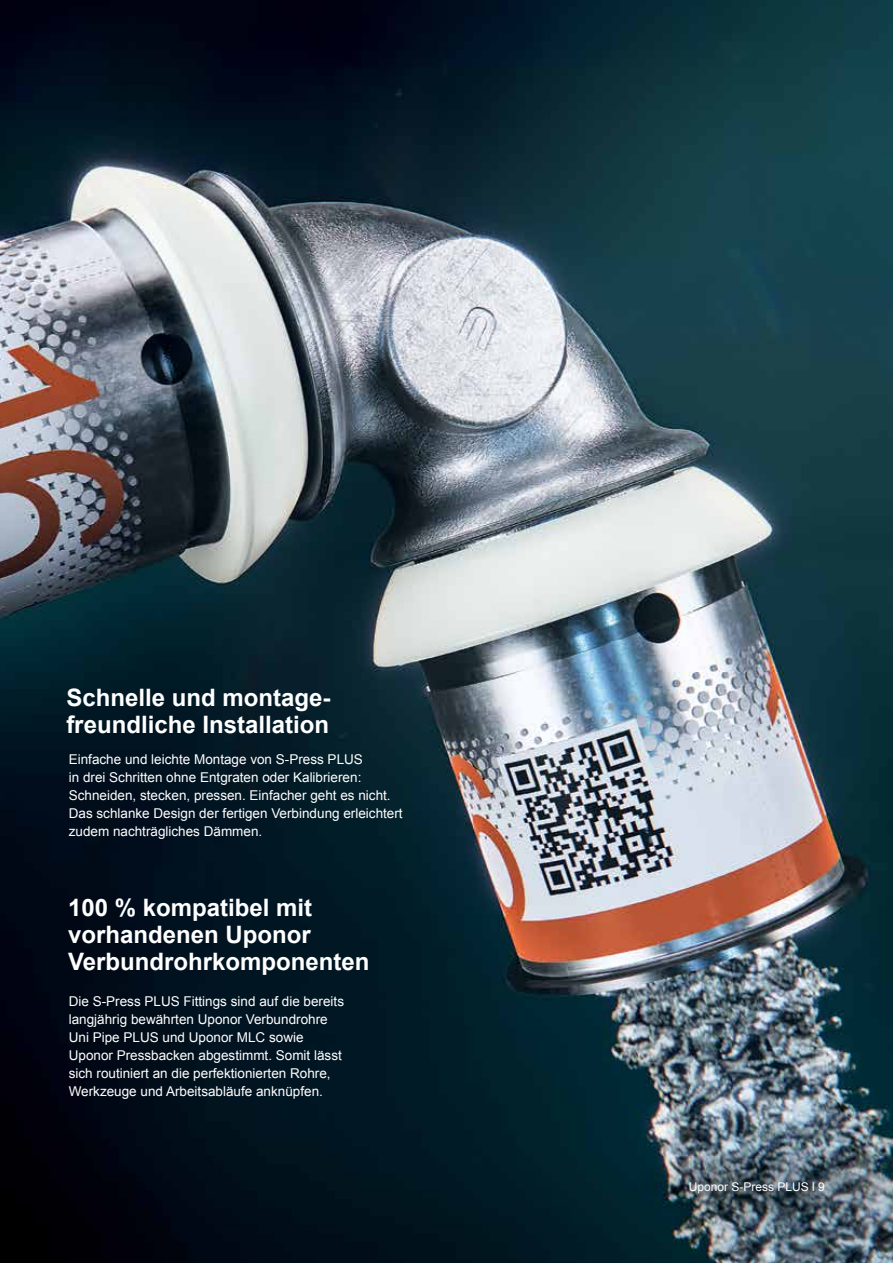
<style>
.page{position:relative;width:893px;height:1263px;background:#fff}
.page>*{position:absolute;margin:0;border:0;box-sizing:border-box;transform-origin:0 0}
.t1{font:700 24px/27px "Arial";color:#fff}
.t2{font:13.5px/18px "Arial";color:#fff}
.t3{font:12px "Arial";color:#fff}
</style>
<div class="page">
<img style="left:0;top:0;width:893px;height:1263px">
<img style="left:631px;top:1148px;width:262px;height:75px">
<h1 class="t1" style="left:66px;top:685px;width:266px">Schnelle und montage&shy;freundliche Installation</h1>
<p class="t2" style="left:69px;top:750px;width:335px">Einfache und leichte Montage von S-Press PLUS<br>in drei Schritten ohne Entgraten oder Kalibrieren:<br>Schneiden, stecken, pressen. Einfacher geht es nicht.<br>Das schlanke Design der fertigen Verbindung erleichtert zudem nachträgliches Dämmen.</p>
<h1 class="t1" style="left:68px;top:895px;width:303px">100 % kompatibel mit vorhandenen Uponor<br>Verbundrohrkomponenten</h1>
<p class="t2" style="left:69px;top:992px;width:277px">Die S-Press PLUS Fittings sind auf die bereits langjährig bewährten Uponor Verbundrohre Uni Pipe PLUS und Uponor MLC sowie Uponor Pressbacken abgestimmt. Somit lässt sich routiniert an die perfektionierten Rohre, Werkzeuge und Arbeitsabläufe anknüpfen.</p>
<p class="t3" style="left:689px;top:1179px;width:138px">Uponor S-Press PLUS l 9</p>
</div>
